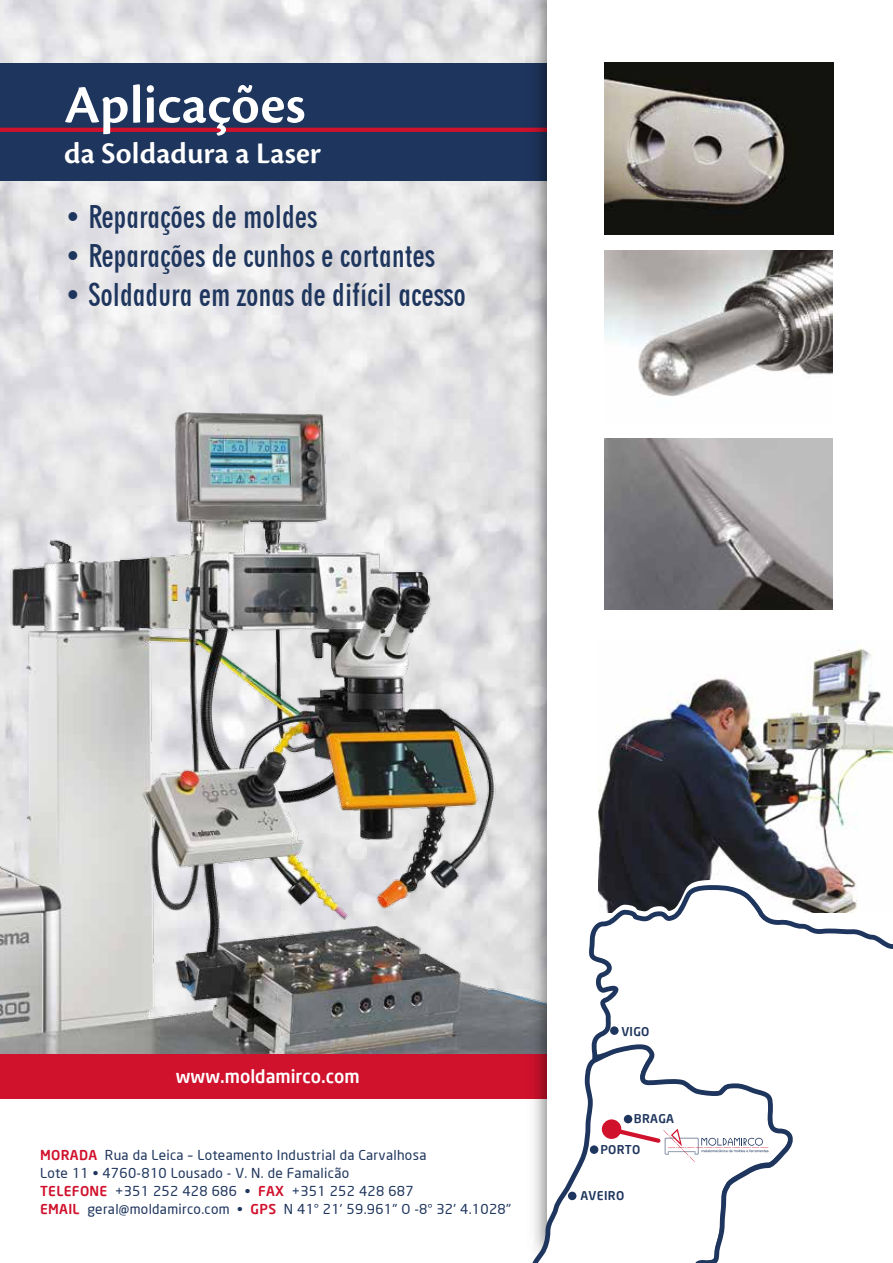
<style>
.page{position:relative;width:893px;height:1263px;background:#fff}
.page>*{position:absolute;margin:0;border:0;box-sizing:border-box;transform-origin:0 0}
.t1{font:600 55.95px "Cronos Pro";letter-spacing:.005em;color:#fff}
.t2{font:600 31.05px "Cronos Pro";letter-spacing:.005em;color:#fff}
.t3{font:30px "Geometric 706 BT Bold Condensed B";color:#1e355d}
.t4{font:500 18px "Neo Sans";color:#fff}
.t5{font:13.5px/18px "Neo Sans";letter-spacing:.02em;color:#1e355d}
.t6{font:500 12px "Neo Sans";letter-spacing:.02em;color:#1e355d}
.s1{font-weight:500;color:#d0122d}
</style>
<div class="page">
<img style="left:0;top:0;width:521px;height:398px">
<div style="left:0;top:1053px;width:547px;height:47px;background:#d0122d"></div>
<img style="left:0;top:398px;width:521px;height:655px">
<div style="left:0;top:64px;width:589px;height:117px;background:#1e355d"></div>
<svg style="left:0;top:128px;width:521px;height:4px;background:#cc122d"></svg>
<img style="left:521px;top:0;width:26px;height:1036px">
<div style="left:547px;top:0;width:346px;height:1239px;background:#fff"></div>
<img style="left:605px;top:63px;width:228px;height:171px">
<img style="left:604px;top:250px;width:229px;height:146px">
<img style="left:604px;top:439px;width:229px;height:170px">
<img style="left:598px;top:646px;width:295px;height:234px">
<svg style="left:479px;top:1036px;width:105px;height:227px"></svg>
<svg style="left:584px;top:885px;width:309px;height:378px"></svg>
<div style="left:602px;top:1119px;width:19px;height:20px;background:#d0122d;border-radius:50%"></div>
<div style="left:590px;top:1145px;width:8px;height:9px;background:#1e355d;border-radius:50%"></div>
<div style="left:624px;top:1115px;width:8px;height:8px;background:#1e355d;border-radius:50%"></div>
<div style="left:568px;top:1192px;width:8px;height:8px;background:#1e355d;border-radius:50%"></div>
<div style="left:610px;top:1026px;width:9px;height:9px;background:#1e355d;border-radius:50%"></div>
<svg style="left:613px;top:1126px;width:155px;height:36px"></svg>
<h1 class="t1" style="left:64px;top:73px;width:243px">Aplicações</h1>
<h2 class="t2" style="left:64px;top:135px;width:258px">da Soldadura a Laser</h2>
<h3 class="t3" style="left:64px;top:199px;width:254px">• Reparações de moldes</h3>
<h3 class="t3" style="left:64px;top:238px;width:372px">• Reparações de cunhos e cortantes</h3>
<h3 class="t3" style="left:64px;top:277px;width:403px">• Soldadura em zonas de difícil acesso</h3>
<h3 class="t4" style="left:176px;top:1065px;width:185px">www.moldamirco.com</h3>
<p class="t5" style="left:40px;top:1145px;width:472px"><span class="s1">MORADA</span> Rua da Leica – Loteamento Industrial da Carvalhosa<br>Lote 11 • 4760-810 Lousado - V. N. de Famalicão<br><span class="s1">TELEFONE</span> +351 252 428 686 • <span class="s1">FAX</span> +351 252 428 687<br><span class="s1">EMAIL</span> geral@moldamirco.com • <span class="s1">GPS</span> N 41° 21' 59.961" O -8° 32' 4.1028"</p>
<p class="t6" style="left:621px;top:1023px;width:30px">VIGO</p>
<p class="t6" style="left:634px;top:1111px;width:42px">BRAGA</p>
<p class="t6" style="left:600px;top:1142px;width:42px">PORTO</p>
<p class="t6" style="left:580px;top:1188px;width:45px">AVEIRO</p>
</div>
